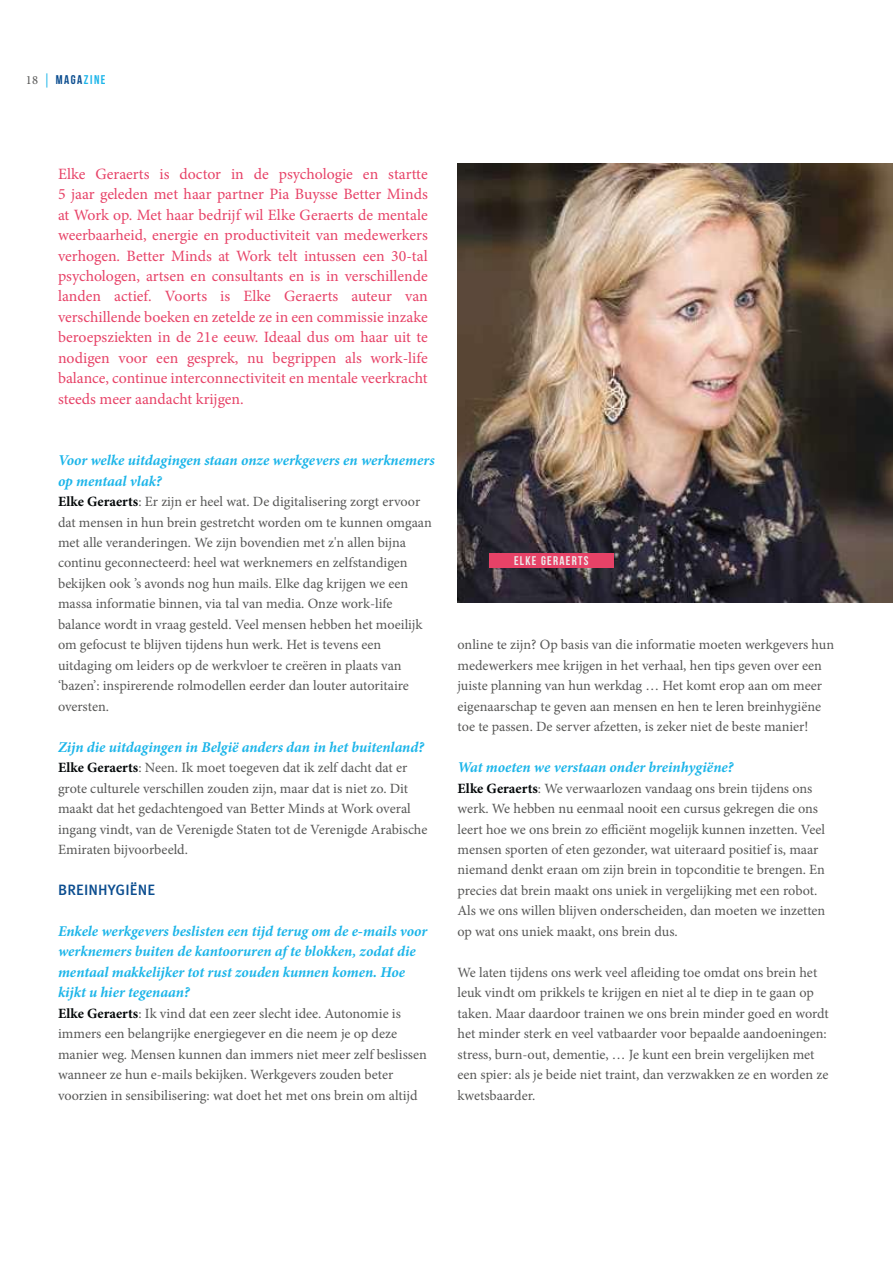
<style>
.page{position:relative;width:893px;height:1263px;background:#fff}
.page>*{position:absolute;margin:0;border:0;box-sizing:border-box;transform-origin:0 0}
.t1{font:15.75px/20.4px "Minion Pro";color:#e74267;text-align:justify}
.t2{font:italic 700 15px/20.4px "Minion Pro";color:#1cb5e9}
.t3{font:500 15px "Meta Pro";letter-spacing:.01em;color:#0b4d8f}
.t4{font:14.1px/20.4px "Minion Pro";color:#575756}
.t5{font:12.6px "Bebas Neue";letter-spacing:.1em;color:#edecec}
.t6{font:12.6px "Bebas Neue";letter-spacing:.12em;color:#0b4d8f}
.s1{font-family:"Minion Pro";color:#575756}
.s2{font-family:"Minion Pro";font-size:14.1px;color:#1cb5e9}
.s3{color:#1cb5e9}
.s4{font-weight:700;color:#040809}
</style>
<div class="page">
<img style="left:457px;top:164px;width:436px;height:438px">
<div style="left:489px;top:553px;width:125px;height:14px;background:#e74267"></div>
<p class="t6" style="left:26px;top:72px;width:81px"><span class="s1">18</span> <span class="s2">|</span> MAGA<span class="s3">ZINE</span></p>
<p class="t1" style="left:58px;top:165px;width:371px">Elke Geraerts is doctor in de psychologie en startte 5 jaar geleden met haar partner Pia Buysse Better Minds at Work op. Met haar bedrijf wil Elke Geraerts de mentale weerbaarheid, energie en productiviteit van medewerkers verhogen. Better Minds at Work telt intussen een 30-tal psychologen, artsen en consultants en is in verschillende landen actief. Voorts is Elke Geraerts auteur van verschillende boeken en zetelde ze in een commissie inzake beroepsziekten in de 21e eeuw. Ideaal dus om haar uit te nodigen voor een gesprek, nu begrippen als work-life balance, continue interconnectiviteit en mentale veerkracht steeds meer aandacht krijgen.</p>
<p class="t2" style="left:58px;top:451px;width:378px">Voor welke uitdagingen staan onze werkgevers en werknemers op mentaal vlak?</p>
<p class="t4" style="left:58px;top:493px;width:375px"><span class="s4">Elke Geraerts</span>: Er zijn er heel wat. De digitalisering zorgt ervoor dat mensen in hun brein gestretcht worden om te kunnen omgaan met alle veranderingen. We zijn bovendien met z'n allen bijna continu geconnecteerd: heel wat werknemers en zelfstandigen bekijken ook ’s avonds nog hun mails. Elke dag krijgen we een massa informatie binnen, via tal van media. Onze work-life balance wordt in vraag gesteld. Veel mensen hebben het moeilijk om gefocust te blijven tijdens hun werk. Het is tevens een uitdaging om leiders op de werkvloer te creëren in plaats van ‘bazen’: inspirerende rolmodellen eerder dan louter autoritaire oversten.</p>
<p class="t2" style="left:58px;top:738px;width:368px">Zijn die uitdagingen in België anders dan in het buitenland?</p>
<p class="t4" style="left:58px;top:759px;width:371px"><span class="s4">Elke Geraerts</span>: Neen. Ik moet toegeven dat ik zelf dacht dat er grote culturele verschillen zouden zijn, maar dat is niet zo. Dit maakt dat het gedachtengoed van Better Minds at Work overal ingang vindt, van de Verenigde Staten tot de Verenigde Arabische Emiraten bijvoorbeeld.</p>
<p class="t3" style="left:58px;top:881px;width:98px">BREINHYGIËNE</p>
<p class="t2" style="left:58px;top:922px;width:371px">Enkele werkgevers beslisten een tijd terug om de e-mails voor werknemers buiten de kantooruren af te blokken, zodat die mentaal makkelijker tot rust zouden kunnen komen. Hoe kijkt u hier tegenaan?</p>
<p class="t4" style="left:58px;top:1004px;width:370px"><span class="s4">Elke Geraerts</span>: Ik vind dat een zeer slecht idee. Autonomie is immers een belangrijke energiegever en die neem je op deze manier weg. Mensen kunnen dan immers niet meer zelf beslissen wanneer ze hun e-mails bekijken. Werkgevers zouden beter voorzien in sensibilisering: wat doet het met ons brein om altijd</p>
<p class="t5" style="left:514px;top:553px;width:76px">ELKE GERAERTS</p>
<p class="t4" style="left:457px;top:636px;width:378px">online te zijn? Op basis van die informatie moeten werkgevers hun medewerkers mee krijgen in het verhaal, hen tips geven over een juiste planning van hun werkdag … Het komt erop aan om meer eigenaarschap te geven aan mensen en hen te leren breinhygiëne toe te passen. De server afzetten, is zeker niet de beste manier!</p>
<p class="t2" style="left:457px;top:758px;width:277px">Wat moeten we verstaan onder breinhygiëne?</p>
<p class="t4" style="left:457px;top:779px;width:369px"><span class="s4">Elke Geraerts</span>: We verwaarlozen vandaag ons brein tijdens ons werk. We hebben nu eenmaal nooit een cursus gekregen die ons leert hoe we ons brein zo efficiënt mogelijk kunnen inzetten. Veel mensen sporten of eten gezonder, wat uiteraard positief is, maar niemand denkt eraan om zijn brein in topconditie te brengen. En precies dat brein maakt ons uniek in vergelijking met een robot.<br>Als we ons willen blijven onderscheiden, dan moeten we inzetten op wat ons uniek maakt, ons brein dus.</p>
<p class="t4" style="left:457px;top:963px;width:373px">We laten tijdens ons werk veel afleiding toe omdat ons brein het leuk vindt om prikkels te krijgen en niet al te diep in te gaan op taken. Maar daardoor trainen we ons brein minder goed en wordt het minder sterk en veel vatbaarder voor bepaalde aandoeningen: stress, burn-out, dementie, … Je kunt een brein vergelijken met een spier: als je beide niet traint, dan verzwakken ze en worden ze kwetsbaarder.</p>
</div>
